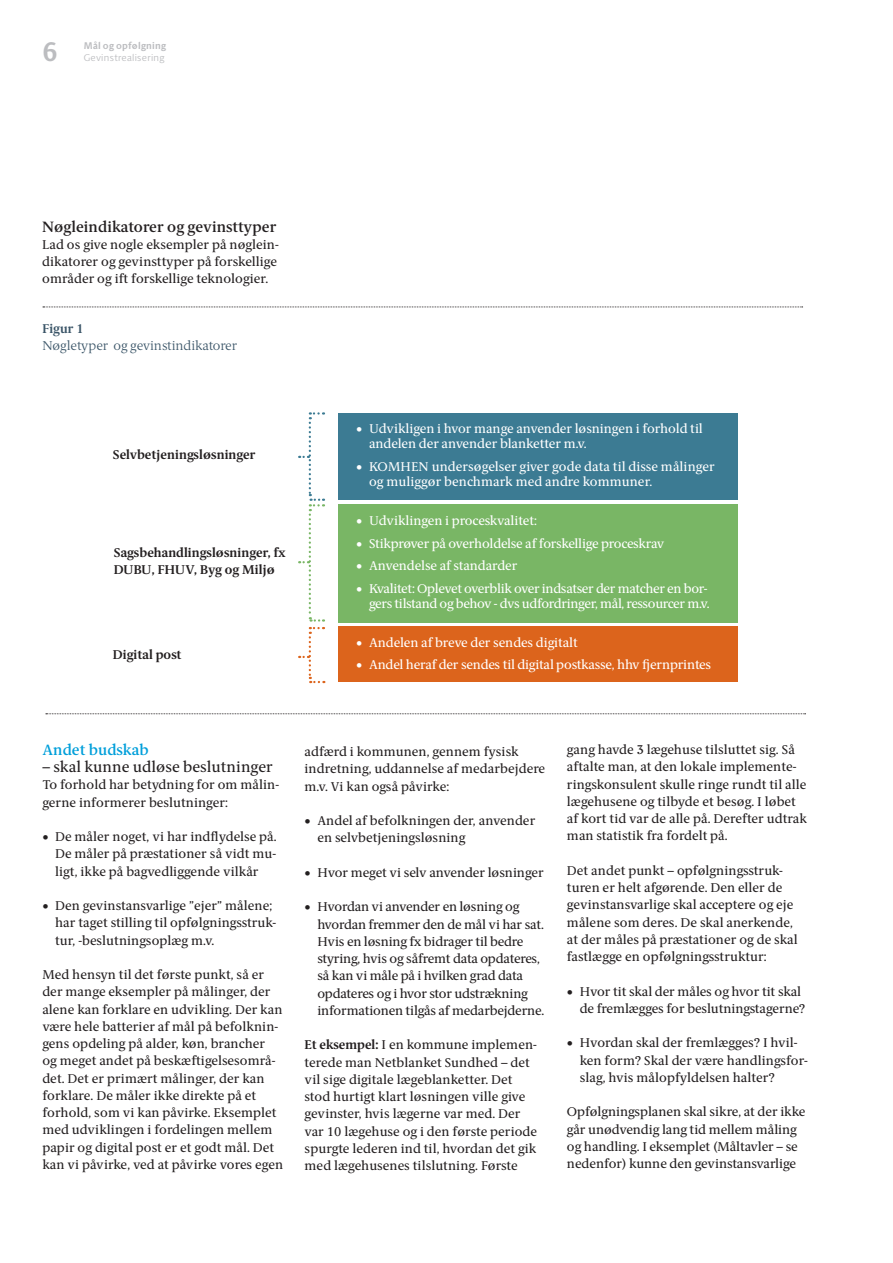
<style>
.page{position:relative;width:893px;height:1263px;background:#fff}
.page>*{position:absolute;margin:0;border:0;box-sizing:border-box;transform-origin:0 0}
.t1{font:700 27px "ID Sans";color:#bcbdc0}
.t2{font:600 15px "ID Serif";letter-spacing:.01em;color:#231f20}
.t3{font:15px "ID Serif";letter-spacing:.01em;color:#231f20}
.t4{font:600 15px "ID Serif";letter-spacing:.01em;color:#009fda}
.t5{font:12.75px/17.2px "ID Serif";letter-spacing:.01em;color:#231f20}
.t6{font:12.75px/15px "ID Serif";letter-spacing:-.01em;color:#fff}
.t7{font:12.75px/17.2px "ID Serif";letter-spacing:-.01em;color:#231f20}
.t8{font:12.75px/15px "ID Serif";letter-spacing:.01em;color:#fff}
.t9{font:700 12.75px/17.2px "ID Serif";letter-spacing:.01em;color:#231f20}
.t10{font:300 12.75px "ID Serif";color:#3b5568}
.t11{font:700 12.75px "ID Serif";color:#3b5568}
.t12{font:300 9.75px "ID Sans";letter-spacing:.025em;color:#bcbdc0}
.t13{font:700 9.75px "ID Sans";letter-spacing:.025em;color:#bcbdc0}
.s1{font-weight:700}
</style>
<div class="page">
<div style="left:338px;top:413px;width:400px;height:87px;background:#3c7b93"></div>
<div style="left:338px;top:504px;width:400px;height:118px;background:#79b665"></div>
<div style="left:338px;top:627px;width:400px;height:55px;background:#dc641c"></div>
<svg style="left:43px;top:307px;width:760px;height:1px"></svg>
<svg style="left:46px;top:713px;width:760px;height:1px"></svg>
<svg style="left:299px;top:412px;width:25px;height:271px"></svg>
<p class="t13" style="left:84px;top:40px;width:84px">Mål og opfølgning</p>
<h1 class="t1" style="left:43px;top:35px;width:17px">6</h1>
<p class="t12" style="left:84px;top:51px;width:82px">Gevinstrealisering</p>
<p class="t2" style="left:42px;top:217px;width:236px">Nøgleindikatorer og gevinsttyper</p>
<p class="t5" style="left:42px;top:236px;width:238px">Lad os give nogle eksempler på nøglein&shy;dikatorer og gevinsttyper på forskellige områder og ift forskellige teknologier.</p>
<p class="t11" style="left:43px;top:320px;width:42px">Figur 1</p>
<p class="t10" style="left:43px;top:338px;width:196px">Nøgletyper og gevinstindikatorer</p>
<p class="t9" style="left:113px;top:446px;width:144px">Selvbetjeningsløsninger</p>
<p class="t9" style="left:114px;top:544px;width:174px">Sagsbehandlingsløsninger, fx<br>DUBU, FHUV, Byg og Miljø</p>
<p class="t9" style="left:113px;top:646px;width:70px">Digital post</p>
<p class="t6" style="left:369px;top:421px;width:335px;text-indent:-13px">• Udvikligen i hvor mange anvender løsningen i forhold til andelen der anvender blanketter m.v.</p>
<p class="t8" style="left:369px;top:459px;width:347px;text-indent:-13px">• KOMHEN undersøgelser giver gode data til disse målinger og muliggør benchmark med andre kommuner.</p>
<p class="t6" style="left:356px;top:514px;width:182px">• Udviklingen i proceskvalitet:</p>
<p class="t6" style="left:356px;top:536px;width:310px">• Stikprøver på overholdelse af forskellige proceskrav</p>
<p class="t6" style="left:356px;top:559px;width:163px">• Anvendelse af standarder</p>
<p class="t6" style="left:356px;top:581px;width:355px;text-align:right">• Kvalitet: Oplevet overblik over indsatser der matcher en bor&shy;gers tilstand og behov - dvs udfordringer, mål, ressourcer m.v.</p>
<p class="t6" style="left:356px;top:635px;width:223px">• Andelen af breve der sendes digitalt</p>
<p class="t6" style="left:356px;top:657px;width:356px">• Andel heraf der sendes til digital postkasse, hhv fjernprintes</p>
<p class="t4" style="left:42px;top:740px;width:108px">Andet budskab</p>
<p class="t3" style="left:42px;top:758px;width:232px">– skal kunne udløse beslutninger</p>
<p class="t5" style="left:42px;top:776px;width:238px">To forhold har betydning for om målin&shy;gerne informerer beslutninger:</p>
<p class="t5" style="left:55px;top:828px;width:223px;text-align:justify;text-indent:-13px">• De måler noget, vi har indflydelse på.<br>De måler på præstationer så vidt mu&shy;ligt, ikke på bagvedliggende vilkår</p>
<p class="t5" style="left:55px;top:897px;width:223px;text-indent:-13px">• Den gevinstansvarlige ”ejer” målene; har taget stilling til opfølgningsstruk&shy;tur, -beslutningsoplæg m.v.</p>
<p class="t5" style="left:42px;top:966px;width:242px">Med hensyn til det første punkt, så er der mange eksempler på målinger, der alene kan forklare en udvikling. Der kan være hele batterier af mål på befolknin&shy;gens opdeling på alder, køn, brancher<br>og meget andet på beskæftigelsesområ&shy;det. Det er primært målinger, der kan forklare. De måler ikke direkte på et forhold, som vi kan påvirke. Eksemplet med udviklingen i fordelingen mellem papir og digital post er et godt mål. Det kan vi påvirke, ved at påvirke vores egen</p>
<p class="t5" style="left:305px;top:743px;width:242px">adfærd i kommunen, gennem fysisk indretning, uddannelse af medarbejdere m.v. Vi kan også påvirke:</p>
<p class="t5" style="left:317px;top:812px;width:219px;text-indent:-13px">• Andel af befolkningen der, anvender en selvbetjeningsløsning</p>
<p class="t5" style="left:305px;top:864px;width:241px">• Hvor meget vi selv anvender løsninger</p>
<p class="t7" style="left:317px;top:899px;width:229px;text-indent:-13px">• Hvordan vi anvender en løsning og hvordan fremmer den de mål vi har sat.<br>Hvis en løsning fx bidrager til bedre styring, hvis og såfremt data opdateres, så kan vi måle på i hvilken grad data opdateres og i hvor stor udstrækning informationen tilgås af medarbejderne.</p>
<p class="t5" style="left:305px;top:1037px;width:234px"><span class="s1">Et eksempel:</span> I en kommune implemen&shy;terede man Netblanket Sundhed – det vil sige digitale lægeblanketter. Det stod hurtigt klart løsningen ville give gevinster, hvis lægerne var med. Der var 10 lægehuse og i den første periode spurgte lederen ind til, hvordan det gik med lægehusenes tilslutning. Første</p>
<p class="t5" style="left:567px;top:741px;width:242px">gang havde 3 lægehuse tilsluttet sig. Så aftalte man, at den lokale implemente&shy;ringskonsulent skulle ringe rundt til alle lægehusene og tilbyde et besøg. I løbet af kort tid var de alle på. Derefter udtrak man statistik fra fordelt på.</p>
<p class="t5" style="left:567px;top:862px;width:232px">Det andet punkt – opfølgningsstruk&shy;turen er helt afgørende. Den eller de gevinstansvarlige skal acceptere og eje målene som deres. De skal anerkende, at der måles på præstationer og de skal fastlægge en opfølgningsstruktur:</p>
<p class="t5" style="left:580px;top:983px;width:227px;text-indent:-13px">• Hvor tit skal der måles og hvor tit skal de fremlægges for beslutningstagerne?</p>
<p class="t5" style="left:580px;top:1034px;width:230px;text-indent:-13px">• Hvordan skal der fremlægges? I hvil&shy;ken form? Skal der være handlingsfor&shy;slag, hvis målopfyldelsen halter?</p>
<p class="t5" style="left:567px;top:1103px;width:240px">Opfølgningsplanen skal sikre, at der ikke går unødvendig lang tid mellem måling og handling. I eksemplet (Måltavler – se nedenfor) kunne den gevinstansvarlige</p>
</div>
